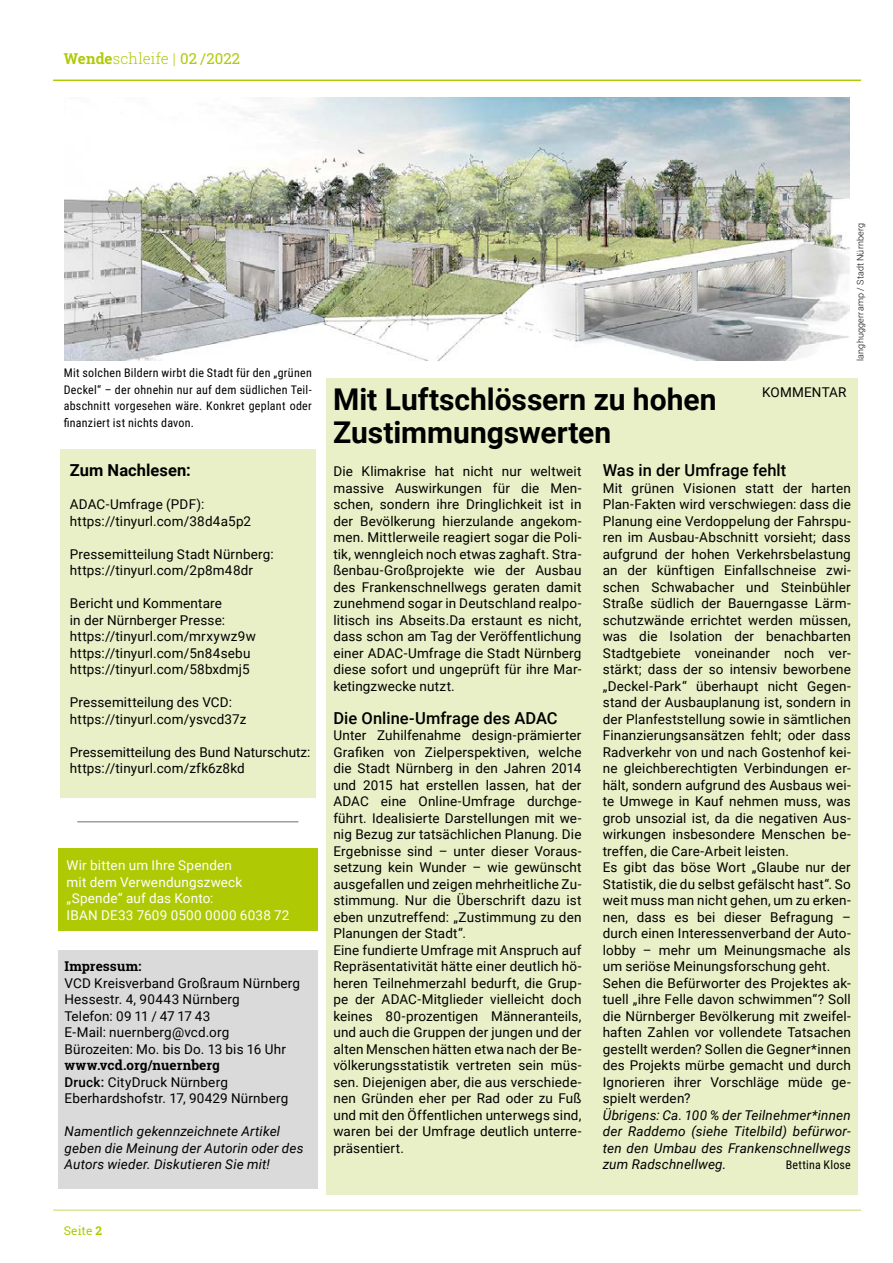
<style>
.page{position:relative;width:893px;height:1263px;background:#fff}
.page>*{position:absolute;margin:0;border:0;box-sizing:border-box;transform-origin:0 0}
.t1{font:700 30px/33px "Roboto";color:#000}
.t2{font:500 16.5px "Roboto";letter-spacing:.005em;color:#000}
.t3{font:700 16.5px "Roboto";letter-spacing:.005em;color:#000}
.t4{font:300 15px "Roboto Slab";letter-spacing:.01em;color:#afca05}
.t5{font:13.5px/16.5px "Roboto";letter-spacing:.01em;color:#000}
.t6{font:italic 13.5px/16.5px "Roboto";letter-spacing:.015em;color:#000;text-align:justify}
.t7{font:13.5px/16.5px "Roboto";letter-spacing:.015em;color:#fff}
.t8{font:700 13.5px "Roboto Slab";letter-spacing:.005em;color:#000}
.t9{font:12px/16.5px "Roboto Condensed";letter-spacing:.02em;color:#000;text-align:justify}
.t10{font:12px "Roboto Slab";color:#afca05}
.t11{font:300 9px "Roboto";letter-spacing:.02em;color:#000}
.s1{font-weight:700}
.s2{font-weight:400}
.s3{font-weight:500}
</style>
<div class="page">
<hr style="left:53px;top:1209px;width:808px;height:2px;background:#dae49b">
<hr style="left:53px;top:80px;width:808px;height:1px;background:#afca05">
<div style="left:60px;top:449px;width:255px;height:349px;background:#e9efc6"></div>
<img style="left:65px;top:98px;width:785px;height:262px">
<div style="left:326px;top:378px;width:532px;height:817px;background:#e9efc6"></div>
<div style="left:58px;top:950px;width:259px;height:238px;background:#dadada"></div>
<div style="left:58px;top:849px;width:259px;height:82px;background:#afca05"></div>
<hr style="left:77px;top:821px;width:221px;height:1px;background:#9c9d9d">
<p class="t4" style="left:64px;top:48px;width:178px"><span class="s1">Wende</span>schleife | <span class="s2">02 /2022</span></p>
<p class="t9" style="left:64px;top:364px;width:250px">Mit solchen Bildern wirbt die Stadt für den „grünen Deckel“ – der ohnehin nur auf dem südlichen Teil&shy;abschnitt vorgesehen wäre. Konkret geplant oder finanziert ist nichts davon.</p>
<p class="t3" style="left:70px;top:459px;width:123px">Zum Nachlesen:</p>
<p class="t5" style="left:70px;top:496px;width:183px">ADAC-Umfrage (PDF): https://tinyurl.com/38d4a5p2</p>
<p class="t5" style="left:70px;top:545px;width:205px">Pressemitteilung Stadt Nürnberg: https://tinyurl.com/2p8m48dr</p>
<p class="t5" style="left:70px;top:595px;width:187px">Bericht und Kommentare<br>in der Nürnberger Presse: https://tinyurl.com/mrxywz9w https://tinyurl.com/5n84sebu https://tinyurl.com/58bxdmj5</p>
<p class="t5" style="left:70px;top:694px;width:178px">Pressemitteilung des VCD: https://tinyurl.com/ysvcd37z</p>
<p class="t5" style="left:70px;top:743px;width:242px">Pressemitteilung des Bund Naturschutz: https://tinyurl.com/zfk6z8kd</p>
<p class="t7" style="left:67px;top:856px;width:224px">Wir bitten um Ihre Spenden<br>mit dem Verwendungszweck „Spende“ auf das Konto:<br>IBAN DE33 7609 0500 0000 6038 72</p>
<p class="t8" style="left:64px;top:957px;width:78px">Impressum:</p>
<p class="t5" style="left:64px;top:974px;width:237px">VCD Kreisverband Großraum Nürnberg<br>Hessestr. 4, 90443 Nürnberg<br>Telefon: 09 11 / 47 17 43<br>E-Mail: nuernberg@vcd.org<br>Bürozeiten: Mo. bis Do. 13 bis 16 Uhr</p>
<p class="t8" style="left:64px;top:1056px;width:157px">www.vcd.org/nuernberg</p>
<p class="t5" style="left:64px;top:1073px;width:225px"><span class="s3">Druck:</span> CityDruck Nürnberg<br>Eberhardshofstr. 17, 90429 Nürnberg</p>
<p class="t6" style="left:65px;top:1123px;width:241px;text-align:left">Namentlich gekennzeichnete Artikel geben die Meinung der Autorin oder des<br>Autors wieder. Diskutieren Sie mit!</p>
<p class="t10" style="left:64px;top:1223px;width:40px">Seite <span class="s1">2</span></p>
<h1 class="t1" style="left:333px;top:382px;width:385px">Mit Luftschlössern zu hohen<br>Zustimmungswerten</h1>
<p class="t11" style="left:854px;top:361px;width:140px;rotate:-90deg">langhuggerramp / Stadt Nürnberg</p>
<p class="t5" style="left:762px;top:383px;width:86px">KOMMENTAR</p>
<p class="t5" style="left:333px;top:463px;width:250px;text-align:justify">Die Klimakrise hat nicht nur weltweit massive Auswirkungen für die Men&shy;schen, sondern ihre Dringlichkeit ist in der Bevölkerung hierzulande angekom&shy;men. Mittlerweile reagiert sogar die Poli&shy;tik, wenngleich noch etwas zaghaft. Stra&shy;ßenbau-Großprojekte wie der Ausbau des Frankenschnellwegs geraten damit zunehmend sogar in Deutschland realpo&shy;litisch ins Abseits.Da erstaunt es nicht, dass schon am Tag der Veröffentlichung einer ADAC-Umfrage die Stadt Nürnberg diese sofort und ungeprüft für ihre Mar&shy;ketingzwecke nutzt.</p>
<p class="t2" style="left:333px;top:706px;width:226px">Die Online-Umfrage des ADAC</p>
<p class="t5" style="left:333px;top:727px;width:250px">Unter Zuhilfenahme design-prämierter Grafiken von Zielperspektiven, welche die Stadt Nürnberg in den Jahren 2014 und 2015 hat erstellen lassen, hat der ADAC eine Online-Umfrage durchge&shy;führt. Idealisierte Darstellungen mit we&shy;nig Bezug zur tatsächlichen Planung. Die Ergebnisse sind – unter dieser Voraus&shy;setzung kein Wunder – wie gewünscht ausgefallen und zeigen mehrheitliche Zu&shy;stimmung. Nur die Überschrift dazu ist eben unzutreffend: „Zustimmung zu den Planungen der Stadt“.<br>Eine fundierte Umfrage mit Anspruch auf Repräsentativität hätte einer deutlich hö&shy;heren Teilnehmerzahl bedurft, die Grup&shy;pe der ADAC-Mitglieder vielleicht doch keines 80-prozentigen Männeranteils, und auch die Gruppen der jungen und der alten Menschen hätten etwa nach der Be&shy;völkerungsstatistik vertreten sein müs&shy;sen. Diejenigen aber, die aus verschiede&shy;nen Gründen eher per Rad oder zu Fuß und mit den Öffentlichen unterwegs sind, waren bei der Umfrage deutlich unterre&shy;präsentiert.</p>
<p class="t2" style="left:603px;top:459px;width:185px">Was in der Umfrage fehlt</p>
<p class="t5" style="left:603px;top:479px;width:250px">Mit grünen Visionen statt der harten Plan-Fakten wird verschwiegen: dass die Planung eine Verdoppelung der Fahrspu&shy;ren im Ausbau-Abschnitt vorsieht; dass aufgrund der hohen Verkehrsbelastung an der künftigen Einfallschneise zwi&shy;schen Schwabacher und Steinbühler Straße südlich der Bauerngasse Lärm&shy;schutzwände errichtet werden müssen, was die Isolation der benachbarten Stadtgebiete voneinander noch ver&shy;stärkt; dass der so intensiv beworbene „Deckel-Park“ überhaupt nicht Gegen&shy;stand der Ausbauplanung ist, sondern in der Planfeststellung sowie in sämtlichen Finanzierungsansätzen fehlt; oder dass Radverkehr von und nach Gostenhof kei&shy;ne gleichberechtigten Verbindungen er&shy;hält, sondern aufgrund des Ausbaus wei&shy;te Umwege in Kauf nehmen muss, was grob unsozial ist, da die negativen Aus&shy;wirkungen insbesondere Menschen be&shy;treffen, die Care-Arbeit leisten.<br>Es gibt das böse Wort „Glaube nur der Statistik, die du selbst gefälscht hast“. So weit muss man nicht gehen, um zu erken&shy;nen, dass es bei dieser Befragung – durch einen Interessenverband der Auto&shy;lobby – mehr um Meinungsmache als um seriöse Meinungsforschung geht.<br>Sehen die Befürworter des Projektes ak&shy;tuell „ihre Felle davon schwimmen“? Soll die Nürnberger Bevölkerung mit zweifel&shy;haften Zahlen vor vollendete Tatsachen gestellt werden? Sollen die Gegner*innen des Projekts mürbe gemacht und durch Ignorieren ihrer Vorschläge müde ge&shy;spielt werden?</p>
<p class="t6" style="left:603px;top:1106px;width:250px">Übrigens: Ca. 100 % der Teilnehmer*innen der Raddemo (siehe Titelbild) befürwor&shy;ten den Umbau des Frankenschnellwegs zum Radschnellweg.</p>
<p class="t9" style="left:786px;top:1156px;width:67px">Bettina Klose</p>
</div>
